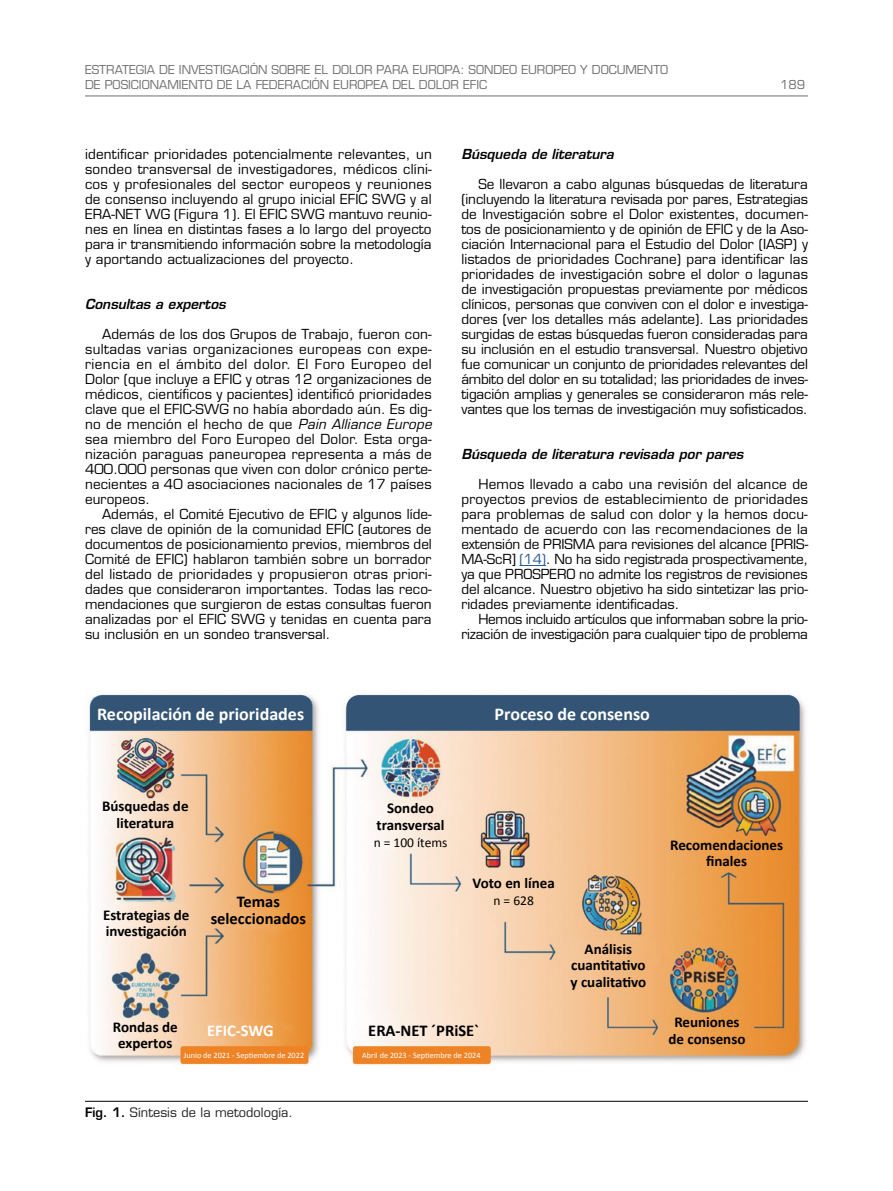
<style>
.page{position:relative;width:893px;height:1191px;background:#fff}
.page>*{position:absolute;margin:0;border:0;box-sizing:border-box;transform-origin:0 0}
.t1{font:700 18px "Calibri";color:#fff}
.t2{font:700 16.5px/16.5px "Calibri";color:#000;text-align:center}
.t3{font:700 16.5px "Calibri";color:#fff}
.t4{font:700 15px/16.5px "Calibri";color:#000;text-align:center}
.t5{font:13.5px/15px "Eurostile LT Std";color:#000;text-align:justify}
.t6{font:italic 600 13.5px "Eurostile LT Std";color:#000}
.t7{font:13.5px "Calibri";color:#000}
.t8{font:12.75px "Eurostile LT Std";letter-spacing:.005em;color:#231f20}
.t9{font:12px/15px "Eurostile LT Std";color:#706f6f}
.t10{font:8.25px "Calibri";color:#fff}
.s1{font-style:italic}
.s2{color:#275b9b}
.s3{font-weight:600;color:#000}
</style>
<div class="page">
<hr style="left:85px;top:96px;width:723px;height:1px;background:#706f6f">
<svg style="left:519px;top:565px;width:27px;height:1px"></svg>
<hr style="left:85px;top:1101px;width:723px;height:1px;background:#000">
<img style="left:89px;top:693px;width:717px;height:372px">
<p class="t9" style="left:85px;top:62px;width:585px">ESTRATEGIA DE INVESTIGACIÓN SOBRE EL DOLOR PARA EUROPA: SONDEO EUROPEO Y DOCUMENTO<br>DE POSICIONAMIENTO DE LA FEDERACIÓN EUROPEA DEL DOLOR EFIC</p>
<p class="t9" style="left:780px;top:77px;width:26px">189</p>
<p class="t5" style="left:85px;top:147px;width:348px">identificar prioridades potencialmente relevantes, un sondeo transversal de investigadores, médicos clíni&shy;cos y profesionales del sector europeos y reuniones de consenso incluyendo al grupo inicial EFIC SWG y al ERA-NET WG (Figura 1). El EFIC SWG mantuvo reunio&shy;nes en línea en distintas fases a lo largo del proyecto para ir transmitiendo información sobre la metodología y aportando actualizaciones del proyecto.</p>
<p class="t6" style="left:85px;top:296px;width:142px">Consultas a expertos</p>
<p class="t5" style="left:85px;top:327px;width:348px;text-indent:17px">Además de los dos Grupos de Trabajo, fueron con&shy;sultadas varias organizaciones europeas con expe&shy;riencia en el ámbito del dolor. El Foro Europeo del Dolor (que incluye a EFIC y otras 12 organizaciones de médicos, científicos y pacientes) identificó prioridades clave que el EFIC-SWG no había abordado aún. Es dig&shy;no de mención el hecho de que <span class="s1">Pain Alliance Europe </span>sea miembro del Foro Europeo del Dolor. Esta orga&shy;nización paraguas paneuropea representa a más de 400.000 personas que viven con dolor crónico perte&shy;necientes a 40 asociaciones nacionales de 17 países europeos.</p>
<p class="t5" style="left:85px;top:507px;width:348px;text-indent:17px">Además, el Comité Ejecutivo de EFIC y algunos líde&shy;res clave de opinión de la comunidad EFIC (autores de documentos de posicionamiento previos, miembros del Comité de EFIC) hablaron también sobre un borrador del listado de prioridades y propusieron otras priori&shy;dades que consideraron importantes. Todas las reco&shy;mendaciones que surgieron de estas consultas fueron analizadas por el EFIC SWG y tenidas en cuenta para su inclusión en un sondeo transversal.</p>
<h1 class="t1" style="left:97px;top:703px;width:209px">Recopilación de prioridades</h1>
<p class="t6" style="left:461px;top:146px;width:154px">Búsqueda de literatura</p>
<p class="t5" style="left:461px;top:177px;width:348px;text-indent:17px">Se llevaron a cabo algunas búsquedas de literatura (incluyendo la literatura revisada por pares, Estrategias de Investigación sobre el Dolor existentes, documen&shy;tos de posicionamiento y de opinión de EFIC y de la Aso&shy;ciación Internacional para el Estudio del Dolor (IASP) y listados de prioridades Cochrane) para identificar las prioridades de investigación sobre el dolor o lagunas de investigación propuestas previamente por médicos clínicos, personas que conviven con el dolor e investiga&shy;dores (ver los detalles más adelante). Las prioridades surgidas de estas búsquedas fueron consideradas para su inclusión en el estudio transversal. Nuestro objetivo fue comunicar un conjunto de prioridades relevantes del ámbito del dolor en su totalidad; las prioridades de inves&shy;tigación amplias y generales se consideraron más rele&shy;vantes que los temas de investigación muy sofisticados.</p>
<p class="t6" style="left:461px;top:446px;width:284px">Búsqueda de literatura revisada por pares</p>
<p class="t5" style="left:461px;top:477px;width:348px;text-indent:17px">Hemos llevado a cabo una revisión del alcance de proyectos previos de establecimiento de prioridades para problemas de salud con dolor y la hemos docu&shy;mentado de acuerdo con las recomendaciones de la extensión de PRISMA para revisiones del alcance [PRIS-MA-ScR] <span class="s2">(14)</span>. No ha sido registrada prospectivamente, ya que PROSPERO no admite los registros de revisiones del alcance. Nuestro objetivo ha sido sintetizar las prio&shy;ridades previamente identificadas.</p>
<p class="t5" style="left:461px;top:612px;width:348px;text-align:right">Hemos incluido artículos que informaban sobre la prio&shy;rización de investigación para cualquier tipo de problema</p>
<h1 class="t1" style="left:495px;top:703px;width:157px">Proceso de consenso</h1>
<p class="t4" style="left:102px;top:798px;width:88px">Búsquedas de literatura</p>
<p class="t4" style="left:103px;top:906px;width:88px;text-align:left">Estrategias de investigación</p>
<p class="t2" style="left:211px;top:893px;width:97px">Temas seleccionados</p>
<p class="t4" style="left:376px;top:800px;width:70px">Sondeo transversal</p>
<p class="t7" style="left:374px;top:833px;width:75px">n = 100 ítems</p>
<p class="t4" style="left:473px;top:875px;width:84px">Voto en línea</p>
<p class="t7" style="left:493px;top:892px;width:42px">n = 628</p>
<p class="t4" style="left:570px;top:940px;width:77px">Análisis cuantitativo y cualitativo</p>
<p class="t4" style="left:670px;top:836px;width:114px">Recomendaciones finales</p>
<p class="t4" style="left:113px;top:1018px;width:66px">Rondas de expertos</p>
<p class="t3" style="left:207px;top:1019px;width:68px">EFIC-SWG</p>
<p class="t2" style="left:368px;top:1022px;width:112px">ERA-NET ´PRiSE`</p>
<p class="t10" style="left:184px;top:1049px;width:122px">Junio de 2021 - Septiembre de 2022</p>
<p class="t10" style="left:362px;top:1049px;width:120px">Abril de 2023 - Septiembre de 2024</p>
<p class="t8" style="left:85px;top:1104px;width:209px"><span class="s3">Fig. 1.</span> Síntesis de la metodología.</p>
<p class="t4" style="left:668px;top:1014px;width:78px">Reuniones de consenso</p>
</div>
